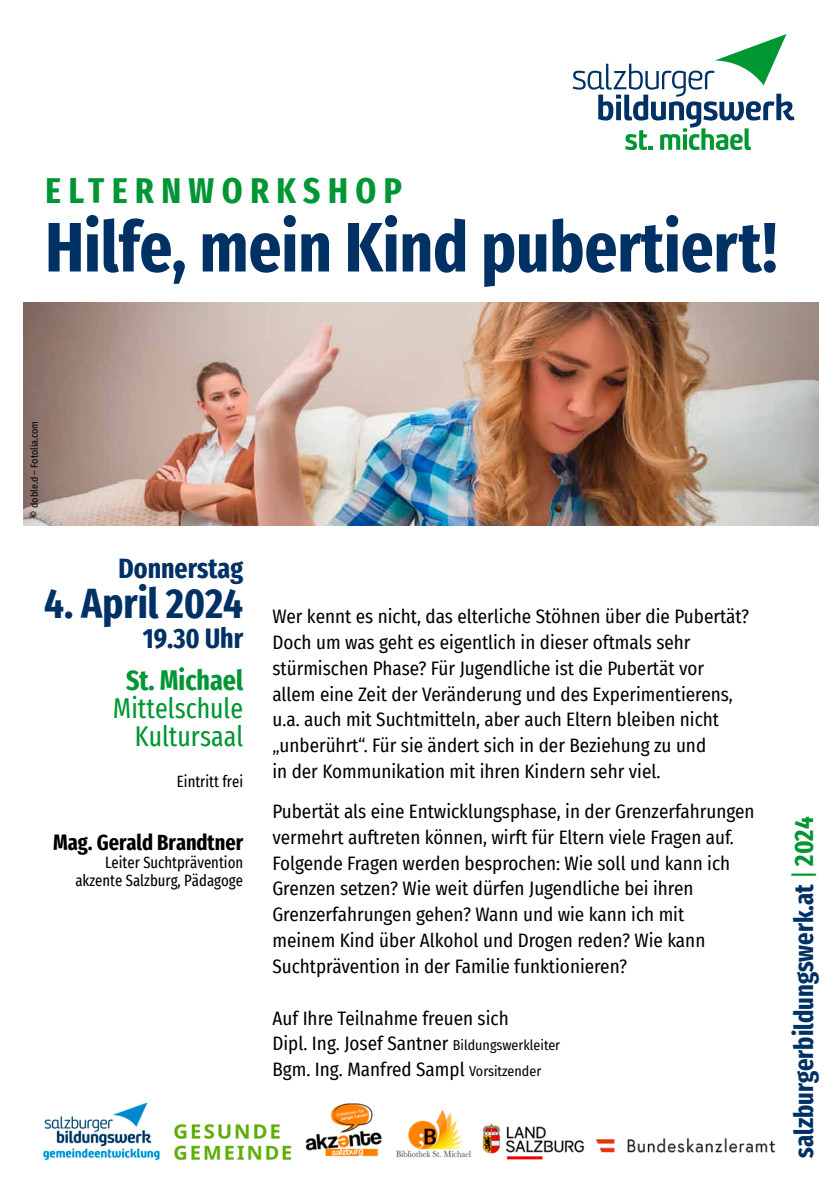
<style>
.page{position:relative;width:840px;height:1191px;background:#fff}
.page>*{position:absolute;margin:0;border:0;box-sizing:border-box;transform-origin:0 0}
.t1{font:700 extra-condensed 70px "Fira Sans";color:#003165}
.t2{font:700 extra-condensed 42px "Fira Sans";color:#003165}
.t3{font:700 extra-condensed 36px "Fira Sans";letter-spacing:.21em;color:#009634}
.t4{font:extra-condensed 28px/28px "Fira Sans";color:#009634;text-align:right}
.t5{font:700 extra-condensed 28px "Fira Sans";color:#003165}
.t6{font:700 extra-condensed 28px "Fira Sans";color:#009634}
.t7{font:700 extra-condensed 26.6px "Fira Sans";color:#003165}
.t8{font:700 extra-condensed 22px "Fira Sans";color:#000}
.t9{font:19px/25.8px "Fira Sans Condensed";color:#000}
.t10{font:extra-condensed 16px/18px "Fira Sans";color:#000;text-align:right}
.t11{font:10px "Fira Sans Condensed";color:#000}
.s1{font-size:14px}
.s2{font-weight:400;color:#009634}
.s3{color:#009634}
</style>
<div class="page">
<img style="left:23px;top:303px;width:794px;height:223px">
<svg style="left:572px;top:34px;width:222px;height:116px"></svg>
<img style="left:43px;top:1102px;width:541px;height:59px">
<img style="left:595px;top:1138px;width:180px;height:14px">
<h3 class="t3" style="left:46px;top:161px;width:357px">Elternworkshop</h3>
<h1 class="t1" style="left:45px;top:189px;width:733px">Hilfe, mein Kind pubertiert!</h1>
<p class="t11" style="left:27px;top:517px;width:98px;rotate:-90deg">© doble.d – Fotolia.com</p>
<h3 class="t5" style="left:118px;top:544px;width:126px">Donnerstag</h3>
<h2 class="t2" style="left:44px;top:568px;width:200px">4. April 2024</h2>
<h3 class="t5" style="left:143px;top:615px;width:102px">19.30 Uhr</h3>
<h3 class="t6" style="left:126px;top:657px;width:119px">St. Michael</h3>
<h3 class="t4" style="left:113px;top:693px;width:132px">Mittelschule<br>Kultursaal</h3>
<p class="t10" style="left:177px;top:772px;width:68px">Eintritt frei</p>
<p class="t8" style="left:53px;top:824px;width:192px">Mag. Gerald Brandtner</p>
<p class="t10" style="left:75px;top:853px;width:169px">Leiter Suchtprävention akzente Salzburg, Pädagoge</p>
<p class="t9" style="left:272px;top:603px;width:478px">Wer kennt es nicht, das elterliche Stöhnen über die Pubertät?<br>Doch um was geht es eigentlich in dieser oftmals sehr stürmischen Phase? Für Jugendliche ist die Pubertät vor allem eine Zeit der Veränderung und des Experimentierens, u.a. auch mit Suchtmitteln, aber auch Eltern bleiben nicht „unberührt“. Für sie ändert sich in der Beziehung zu und<br>in der Kommunikation mit ihren Kindern sehr viel.</p>
<p class="t9" style="left:272px;top:798px;width:483px">Pubertät als eine Entwicklungsphase, in der Grenzerfahrungen vermehrt auftreten können, wirft für Eltern viele Fragen auf.<br>Folgende Fragen werden besprochen: Wie soll und kann ich Grenzen setzen? Wie weit dürfen Jugendliche bei ihren Grenzerfahrungen gehen? Wann und wie kann ich mit<br>meinem Kind über Alkohol und Drogen reden? Wie kann Suchtprävention in der Familie funktionieren?</p>
<p class="t9" style="left:272px;top:1004px;width:289px">Auf Ihre Teilnahme freuen sich<br>Dipl. Ing. Josef Santner <span class="s1">Bildungswerkleiter<br></span>Bgm. Ing. Manfred Sampl <span class="s1">Vorsitzender</span></p>
<h3 class="t7" style="left:781px;top:1157px;width:342px;rotate:-90deg">salzburgerbildungswerk.at <span class="s2">|</span> <span class="s3">2024</span></h3>
</div>
